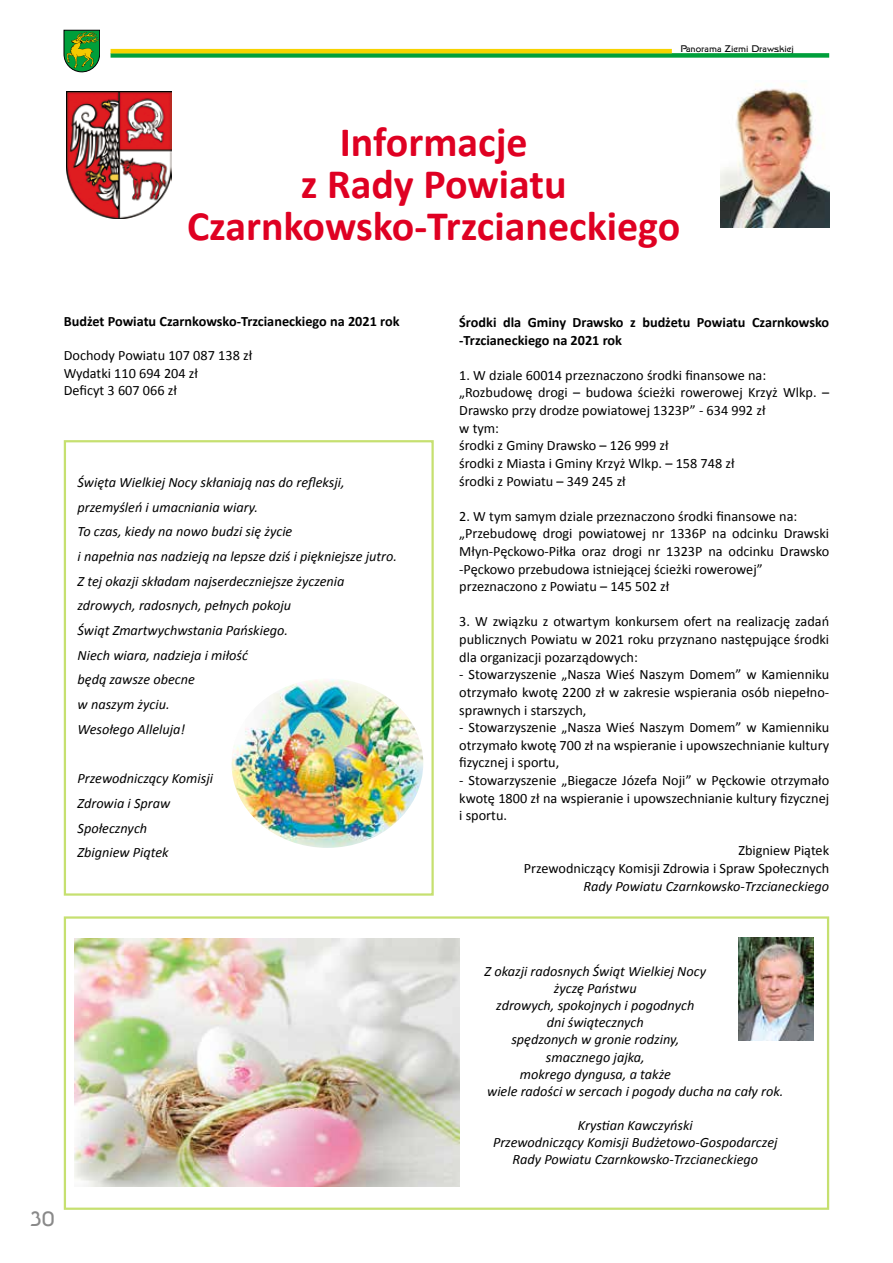
<style>
.page{position:relative;width:893px;height:1263px;background:#fff}
.page>*{position:absolute;margin:0;border:0;box-sizing:border-box;transform-origin:0 0}
.t1{font:700 42px/42px "Calibri";color:#df0022;text-align:center}
.t2{font:21px "Galaxy EU";color:#898989}
.t3{font:14.25px/17.5px "Calibri";color:#000;text-align:justify}
.t4{font:italic 14.25px/24.8px "Calibri";color:#000}
.t5{font:700 14.25px/17.5px "Calibri";color:#000}
.t6{font:9.75px "Galaxy EU";letter-spacing:-.01em;color:#000}
</style>
<div class="page">
<div style="left:64px;top:916px;width:765px;height:294px;border:2px solid #c6e070"></div>
<div style="left:111px;top:53px;width:718px;height:5px;background:#009f3b"></div>
<hr style="left:111px;top:49px;width:561px;height:4px;background:#f6d300">
<svg style="left:64px;top:30px;width:36px;height:42px;background:#499936"></svg>
<img style="left:721px;top:88px;width:108px;height:139px">
<div style="left:64px;top:440px;width:370px;height:456px;border:2px solid #c6e070"></div>
<img style="left:66px;top:91px;width:106px;height:127px">
<img style="left:74px;top:939px;width:385px;height:248px">
<img style="left:739px;top:937px;width:75px;height:104px">
<img style="left:232px;top:679px;width:190px;height:168px">
<p class="t6" style="left:680px;top:42px;width:115px">Panorama Ziemi Drawskiej</p>
<h1 class="t1" style="left:187px;top:121px;width:495px">Informacje<br>z Rady Powiatu<br>Czarnkowsko-Trzcianeckiego</h1>
<p class="t5" style="left:64px;top:313px;width:337px">Budżet Powiatu Czarnkowsko-Trzcianeckiego na 2021 rok</p>
<p class="t3" style="left:64px;top:347px;width:190px;line-height:17.1px;text-align:left">Dochody Powiatu 107 087 138 zł<br>Wydatki 110 694 204 zł<br>Deficyt 3 607 066 zł</p>
<p class="t4" style="left:78px;top:469px;width:321px">Święta Wielkiej Nocy skłaniają nas do refleksji, przemyśleń i umacniania wiary.<br>To czas, kiedy na nowo budzi się życie<br>i napełnia nas nadzieją na lepsze dziś i piękniejsze jutro.<br>Z tej okazji składam najserdeczniejsze życzenia zdrowych, radosnych, pełnych pokoju<br>Świąt Zmartwychwstania Pańskiego.<br>Niech wiara, nadzieja i miłość<br>będą zawsze obecne<br>w naszym życiu.<br>Wesołego Alleluja!</p>
<p class="t4" style="left:78px;top:765px;width:137px">Przewodniczący Komisji<br>Zdrowia i Spraw<br>Społecznych<br>Zbigniew Piątek</p>
<p class="t5" style="left:459px;top:313px;width:371px">Środki dla Gminy Drawsko z budżetu Powiatu Czarnkowsko -Trzcianeckiego na 2021 rok</p>
<p class="t3" style="left:459px;top:366px;width:371px;text-align:left">1. W dziale 60014 przeznaczono środki finansowe na: „Rozbudowę drogi – budowa ścieżki rowerowej Krzyż Wlkp. – Drawsko przy drodze powiatowej 1323P” - 634 992 zł<br>w tym:<br>środki z Gminy Drawsko – 126 999 zł<br>środki z Miasta i Gminy Krzyż Wlkp. – 158 748 zł<br>środki z Powiatu – 349 245 zł</p>
<p class="t3" style="left:459px;top:507px;width:371px;text-align:left">2. W tym samym dziale przeznaczono środki finansowe na: „Przebudowę drogi powiatowej nr 1336P na odcinku Drawski Młyn-Pęckowo-Piłka oraz drogi nr 1323P na odcinku Drawsko -Pęckowo przebudowa istniejącej ścieżki rowerowej” przeznaczono z Powiatu – 145 502 zł</p>
<p class="t3" style="left:459px;top:613px;width:371px">3. W związku z otwartym konkursem ofert na realizację zadań publicznych Powiatu w 2021 roku przyznano następujące środki dla organizacji pozarządowych:</p>
<p class="t3" style="left:459px;top:666px;width:371px">- Stowarzyszenie „Nasza Wieś Naszym Domem” w Kamienniku otrzymało kwotę 2200 zł w zakresie wspierania osób niepełno&shy;sprawnych i starszych,</p>
<p class="t3" style="left:459px;top:719px;width:371px">- Stowarzyszenie „Nasza Wieś Naszym Domem” w Kamienniku otrzymało kwotę 700 zł na wspieranie i upowszechnianie kultury fizycznej i sportu,</p>
<p class="t3" style="left:459px;top:771px;width:371px">- Stowarzyszenie „Biegacze Józefa Noji” w Pęckowie otrzymało kwotę 1800 zł na wspieranie i upowszechnianie kultury fizycznej i sportu.</p>
<p class="t3" style="left:524px;top:842px;width:307px;text-align:right">Zbigniew Piątek<br>Przewodniczący Komisji Zdrowia i Spraw Społecznych</p>
<p class="t4" style="left:583px;top:873px;width:247px">Rady Powiatu Czarnkowsko-Trzcianeckiego</p>
<h2 class="t2" style="left:30px;top:1206px;width:26px">30</h2>
<p class="t4" style="left:485px;top:958px;width:223px">Z okazji radosnych Świąt Wielkiej Nocy</p>
<p class="t4" style="left:554px;top:975px;width:84px">życzę Państwu</p>
<p class="t4" style="left:496px;top:992px;width:200px">zdrowych, spokojnych i pogodnych</p>
<p class="t4" style="left:547px;top:1009px;width:99px">dni świątecznych</p>
<p class="t4" style="left:511px;top:1027px;width:169px">spędzonych w gronie rodziny,</p>
<p class="t4" style="left:546px;top:1044px;width:100px">smacznego jajka,</p>
<p class="t4" style="left:520px;top:1061px;width:153px">mokrego dyngusa, a także</p>
<p class="t4" style="left:487px;top:1078px;width:298px">wiele radości w sercach i pogody ducha na cały rok.</p>
<p class="t4" style="left:493px;top:1116px;width:286px;line-height:17.1px;text-align:center">Krystian Kawczyński<br>Przewodniczący Komisji Budżetowo-Gospodarczej<br>Rady Powiatu Czarnkowsko-Trzcianeckiego</p>
</div>
